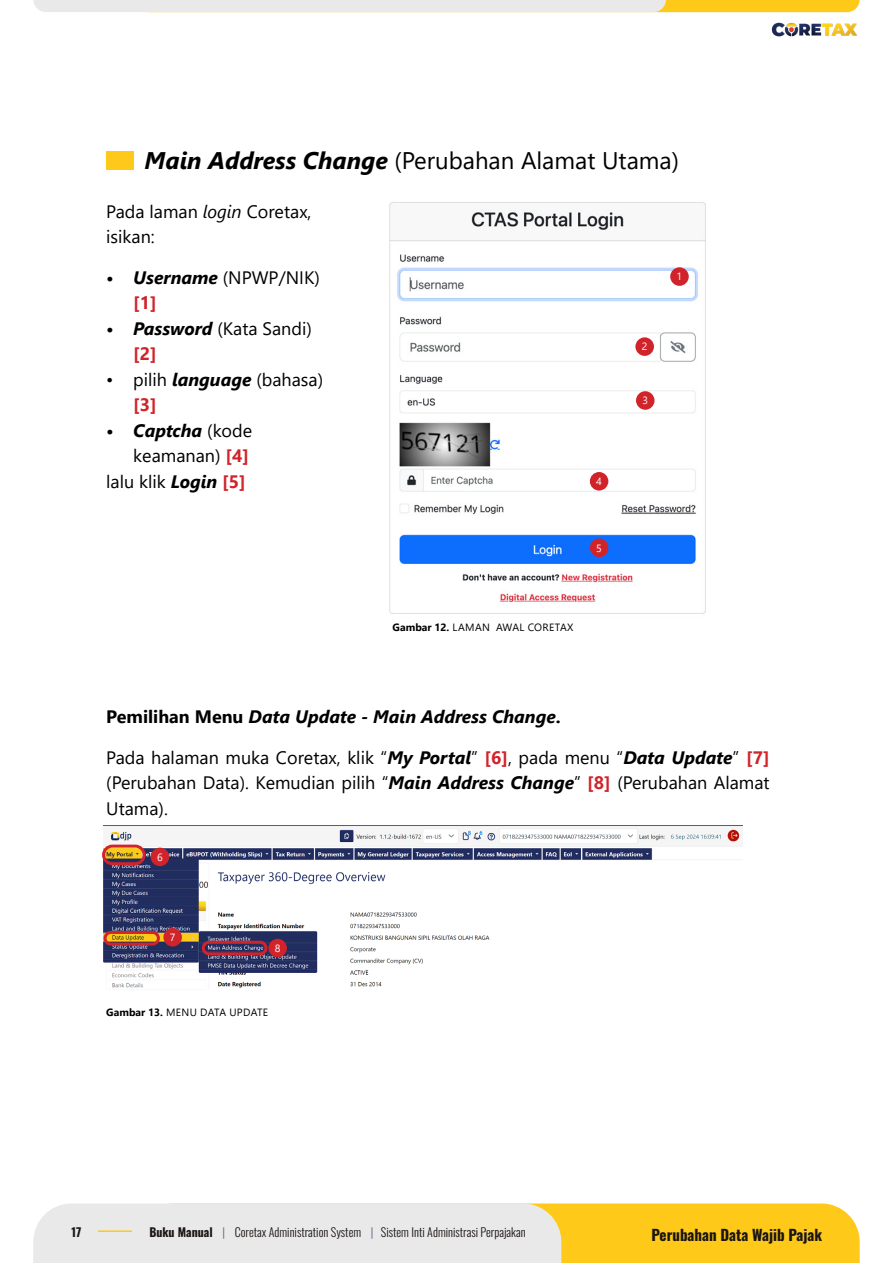
<style>
.page{position:relative;width:893px;height:1263px;background:#fff}
.page>*{position:absolute;margin:0;border:0;box-sizing:border-box;transform-origin:0 0}
.Body_Teks_Utama{font:24px "Segoe UI";color:#000}
.Body_Teks_Utama-2{font:18px/25.5px "Segoe UI";color:#000}
.Body_Teks_Utama-3{font:italic 700 18px "Segoe UI";color:#000}
.t1{font:700 15px "Oswald";color:#1b1513}
.t2{font:300 12px "Oswald";color:#1b1513}
.t3{font:700 12px "Oswald";color:#1b1513}
.Keterangan_Tabel_Gam{font:10.5px "Segoe UI";letter-spacing:.035em;color:#000}
.Icon_Bulat_Merah{font:10.5px "Segoe UI";color:#fff}
.s1{font-weight:700;font-style:italic}
.s2{font-style:italic}
.s3{font-weight:700;color:#d1232a}
.s4{font-weight:700}
.s5{font-style:normal}
.s6{color:#586187}
</style>
<div class="page">
<img style="left:389px;top:202px;width:317px;height:412px">
<div style="left:670px;top:267px;width:19px;height:19px;background:#d1232a;border-radius:50%"></div>
<div style="left:635px;top:337px;width:19px;height:19px;background:#d1232a;border-radius:50%"></div>
<div style="left:106px;top:151px;width:28px;height:19px;background:#fec91b"></div>
<img style="left:104px;top:826px;width:638px;height:162px">
<div style="left:151px;top:847px;width:18px;height:19px;background:#d1232a;border-radius:50%"></div>
<div style="left:163px;top:928px;width:19px;height:18px;background:#d1232a;border-radius:50%"></div>
<div style="left:268px;top:939px;width:19px;height:18px;background:#d1232a;border-radius:50%"></div>
<div style="left:102px;top:845px;width:44px;height:20px;border:3px solid #d1232a;border-radius:9px"></div>
<div style="left:104px;top:931px;width:56px;height:14px;border:3px solid #d1232a;border-radius:6px"></div>
<div style="left:202px;top:941px;width:65px;height:14px;border:3px solid #d1232a;border-radius:6px"></div>
<div style="left:636px;top:391px;width:18px;height:19px;background:#d1232a;border-radius:50%"></div>
<div style="left:590px;top:472px;width:18px;height:18px;background:#d1232a;border-radius:50%"></div>
<div style="left:590px;top:538px;width:18px;height:19px;background:#d1232a;border-radius:50%"></div>
<svg style="left:33px;top:1203px;width:827px;height:60px"></svg>
<hr style="left:98px;top:1230px;width:34px;height:2px;background:#fec91b">
<svg style="left:33px;top:0;width:827px;height:12px"></svg>
<img style="left:771px;top:22px;width:86px;height:15px">
<p class="Body_Teks_Utama" style="left:145px;top:138px;width:536px"><span class="s1">Main Address Change</span> (Perubahan Alamat Utama)</p>
<p class="Body_Teks_Utama-2" style="left:106px;top:197px;width:207px">Pada laman <span class="s2">login</span> Coretax, isikan:</p>
<p class="Body_Teks_Utama-2" style="left:133px;top:263px;width:188px;text-indent:-27px"><span class="s1">• Username</span> (NPWP/NIK) <span class="s3">[1]</span></p>
<p class="Body_Teks_Utama-2" style="left:133px;top:314px;width:180px;text-indent:-27px"><span class="s1">• Password</span> (Kata Sandi) <span class="s3">[2]</span></p>
<p class="Body_Teks_Utama-2" style="left:133px;top:365px;width:191px;text-indent:-27px">• pilih <span class="s1">language</span> (bahasa) <span class="s3">[3]</span></p>
<p class="Body_Teks_Utama-2" style="left:106px;top:416px;width:147px;text-align:right"><span class="s1">• Captcha</span> (kode keamanan) <span class="s3">[4]</span></p>
<p class="Body_Teks_Utama-2" style="left:106px;top:467px;width:141px">lalu klik <span class="s1">Login</span> <span class="s3">[5]</span></p>
<p class="Icon_Bulat_Merah" style="left:596px;top:471px;width:7px">4</p>
<p class="Icon_Bulat_Merah" style="left:596px;top:538px;width:7px">5</p>
<p class="Keterangan_Tabel_Gam" style="left:393px;top:617px;width:182px"><span class="s4">Gambar 12.</span> LAMAN AWAL CORETAX</p>
<p class="Icon_Bulat_Merah" style="left:642px;top:337px;width:7px">2</p>
<p class="Icon_Bulat_Merah" style="left:642px;top:391px;width:7px">3</p>
<p class="Icon_Bulat_Merah" style="left:677px;top:267px;width:7px">1</p>
<p class="Body_Teks_Utama-3" style="left:106px;top:700px;width:456px"><span class="s5">Pemilihan Menu</span> Data Update - Main Address Change<span class="s5">.</span></p>
<p class="Body_Teks_Utama-2" style="left:106px;top:743px;width:665px;text-align:justify">Pada halaman muka Coretax, klik “<span class="s1">My Portal</span>” <span class="s3">[6]</span>, pada menu “<span class="s1">Data Update</span>” <span class="s3">[7] </span>(Perubahan Data). Kemudian pilih “<span class="s1">Main Address Change</span>” <span class="s3">[8]</span> (Perubahan Alamat Utama).</p>
<p class="Keterangan_Tabel_Gam" style="left:106px;top:1002px;width:163px"><span class="s4">Gambar 13.</span> MENU DATA UPDATE</p>
<p class="t3" style="left:72px;top:1226px;width:11px">17</p>
<p class="t2" style="left:149px;top:1221px;width:378px"><span class="s4">Buku Manual</span> <span class="s6">|</span> Coretax Administration System <span class="s6">|</span> Sistem Inti Administrasi Perpajakan</p>
<p class="t1" style="left:651px;top:1226px;width:172px">Perubahan Data Wajib Pajak</p>
</div>
